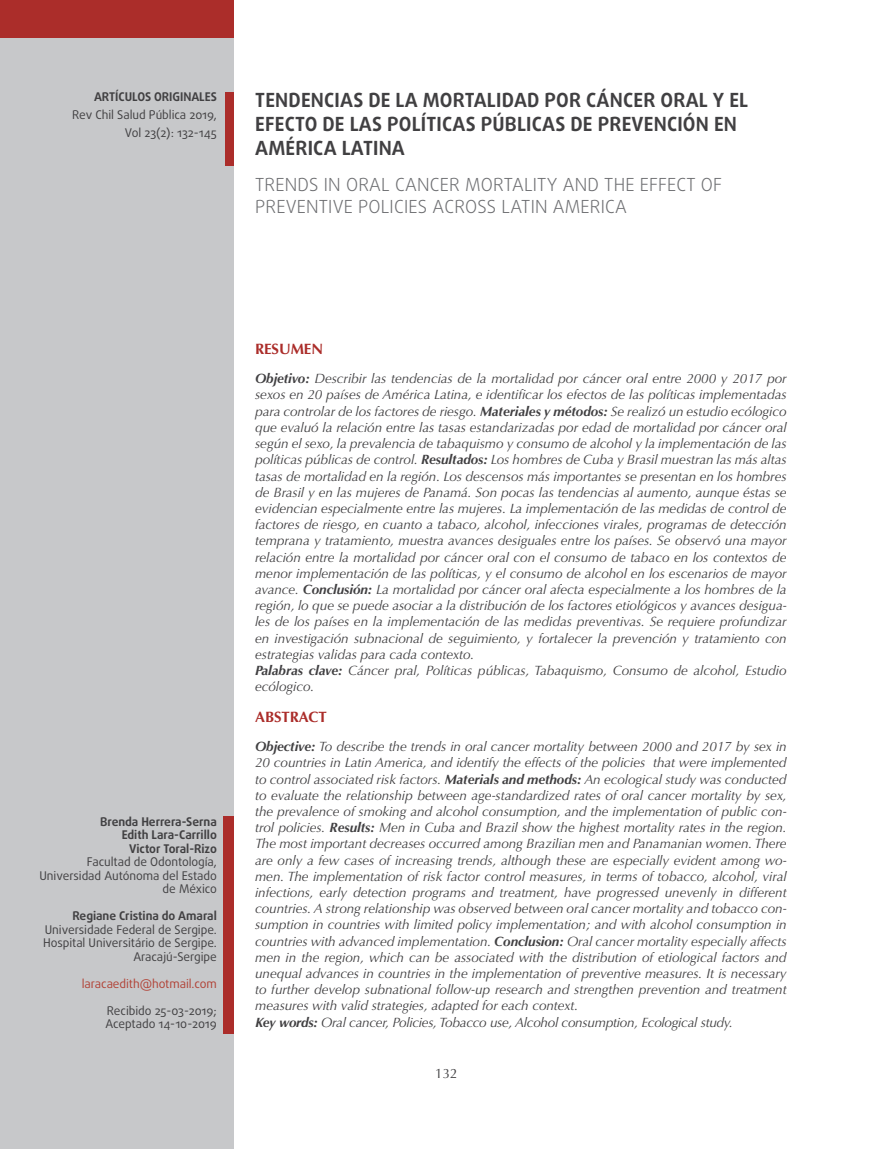
<style>
.page{position:relative;width:893px;height:1149px;background:#fff}
.page>*{position:absolute;margin:0;border:0;box-sizing:border-box;transform-origin:0 0}
.t1{font:700 19.5px/24px "Daxline Pro";letter-spacing:.01em;color:#414042}
.t2{font:300 18px/22.5px "Daxline Pro";letter-spacing:.01em;color:#6d6e71}
.t3{font:700 15px "Optima";letter-spacing:-.005em;color:#ab2d2a}
.t4{font:italic 13.5px/16.2px "Optima";letter-spacing:-.005em;color:#414042}
.t5{font:13.5px "Optima";color:#414042}
.t6{font:12px/13.5px "Daxline Pro";letter-spacing:-.005em;color:#414042;text-align:right}
.t7{font:700 12px/13.5px "Daxline Pro";letter-spacing:-.005em;color:#414042;text-align:right}
.t8{font:12px "Daxline Pro";letter-spacing:-.005em;color:#b14236}
.s1{font-weight:700}
</style>
<div class="page">
<div style="left:0;top:0;width:234px;height:1148px;background:#c7c8ca"></div>
<div style="left:0;top:0;width:234px;height:38px;background:#ab2d2a"></div>
<div style="left:225px;top:92px;width:9px;height:73px;background:#ab2d2a"></div>
<div style="left:223px;top:816px;width:11px;height:217px;background:#ab2d2a"></div>
<p class="t7" style="left:94px;top:90px;width:46px">ARTÍCULOS</p>
<p class="t7" style="left:154px;top:90px;width:33px">ORIGINALES</p>
<p class="t6" style="left:72px;top:106px;width:146px;line-height:17.7px">Rev Chil Salud Pública 2019,<br>Vol 23(2): 132-145</p>
<h1 class="t1" style="left:255px;top:88px;width:495px">TENDENCIAS DE LA MORTALIDAD POR CÁNCER ORAL Y EL<br>EFECTO DE LAS POLÍTICAS PÚBLICAS DE PREVENCIÓN EN<br>AMÉRICA LATINA</h1>
<h2 class="t2" style="left:255px;top:173px;width:468px">TRENDS IN ORAL CANCER MORTALITY AND THE EFFECT OF<br>PREVENTIVE POLICIES ACROSS LATIN AMERICA</h2>
<p class="t7" style="left:100px;top:814px;width:118px">BRENDA HERRERA-SERNA<br>EDITH LARA-CARRILLO<br>VICTOR TORAL-RIZO</p>
<p class="t6" style="left:39px;top:854px;width:179px">Facultad de Odontología,<br>Universidad Autónoma del Estado de México</p>
<p class="t7" style="left:72px;top:908px;width:146px">REGIANE CRISTINA DO AMARAL</p>
<p class="t6" style="left:43px;top:922px;width:175px">Universidade Federal de Sergipe.<br>Hospital Universitário de Sergipe.<br>Aracajú-Sergipe</p>
<p class="t8" style="left:82px;top:975px;width:137px">laracaedith@hotmail.com</p>
<p class="t6" style="left:105px;top:1003px;width:113px;text-align:left">Recibido 25-03-2019;<br>Aceptado 14-10-2019</p>
<p class="t3" style="left:255px;top:340px;width:69px">RESUMEN</p>
<p class="t4" style="left:255px;top:370px;width:533px"><span class="s1">Objetivo:</span> Describir las tendencias de la mortalidad por cáncer oral entre 2000 y 2017 por sexos en 20 países de América Latina, e identificar los efectos de las políticas implementadas para controlar de los factores de riesgo. <span class="s1">Materiales y métodos:</span> Se realizó un estudio ecólogico que evaluó la relación entre las tasas estandarizadas por edad de mortalidad por cáncer oral según el sexo, la prevalencia de tabaquismo y consumo de alcohol y la implementación de las políticas públicas de control. <span class="s1">Resultados:</span> Los hombres de Cuba y Brasil muestran las más altas tasas de mortalidad en la región. Los descensos más importantes se presentan en los hombres de Brasil y en las mujeres de Panamá. Son pocas las tendencias al aumento, aunque éstas se evidencian especialmente entre las mujeres. La implementación de las medidas de control de factores de riesgo, en cuanto a tabaco, alcohol, infecciones virales, programas de detección temprana y tratamiento, muestra avances desiguales entre los países. Se observó una mayor relación entre la mortalidad por cáncer oral con el consumo de tabaco en los contextos de menor implementación de las políticas, y el consumo de alcohol en los escenarios de mayor avance. <span class="s1">Conclusión:</span> La mortalidad por cáncer oral afecta especialmente a los hombres de la región, lo que se puede asociar a la distribución de los factores etiológicos y avances desigua&shy;les de los países en la implementación de las medidas preventivas. Se requiere profundizar en investigación subnacional de seguimiento, y fortalecer la prevención y tratamiento con estrategias validas para cada contexto.<br><span class="s1">Palabras clave:</span> Cáncer pral, Políticas públicas, Tabaquismo, Consumo de alcohol, Estudio ecólogico.</p>
<p class="t3" style="left:255px;top:708px;width:73px">ABSTRACT</p>
<p class="t4" style="left:255px;top:738px;width:533px"><span class="s1">Objective:</span> To describe the trends in oral cancer mortality between 2000 and 2017 by sex in 20 countries in Latin America, and identify the effects of the policies that were implemented to control associated risk factors. <span class="s1">Materials and methods:</span> An ecological study was conducted to evaluate the relationship between age-standardized rates of oral cancer mortality by sex, the prevalence of smoking and alcohol consumption, and the implementation of public con&shy;trol policies. <span class="s1">Results:</span> Men in Cuba and Brazil show the highest mortality rates in the region.<br>The most important decreases occurred among Brazilian men and Panamanian women. There are only a few cases of increasing trends, although these are especially evident among wo&shy;men. The implementation of risk factor control measures, in terms of tobacco, alcohol, viral infections, early detection programs and treatment, have progressed unevenly in different countries. A strong relationship was observed between oral cancer mortality and tobacco con&shy;sumption in countries with limited policy implementation; and with alcohol consumption in countries with advanced implementation. <span class="s1">Conclusion:</span> Oral cancer mortality especially affects men in the region, which can be associated with the distribution of etiological factors and unequal advances in countries in the implementation of preventive measures. It is necessary to further develop subnational follow-up research and strengthen prevention and treatment measures with valid strategies, adapted for each context.<br><span class="s1">Key words:</span> Oral cancer, Policies, Tobacco use, Alcohol consumption, Ecological study.</p>
<p class="t5" style="left:435px;top:1065px;width:24px">132</p>
</div>
